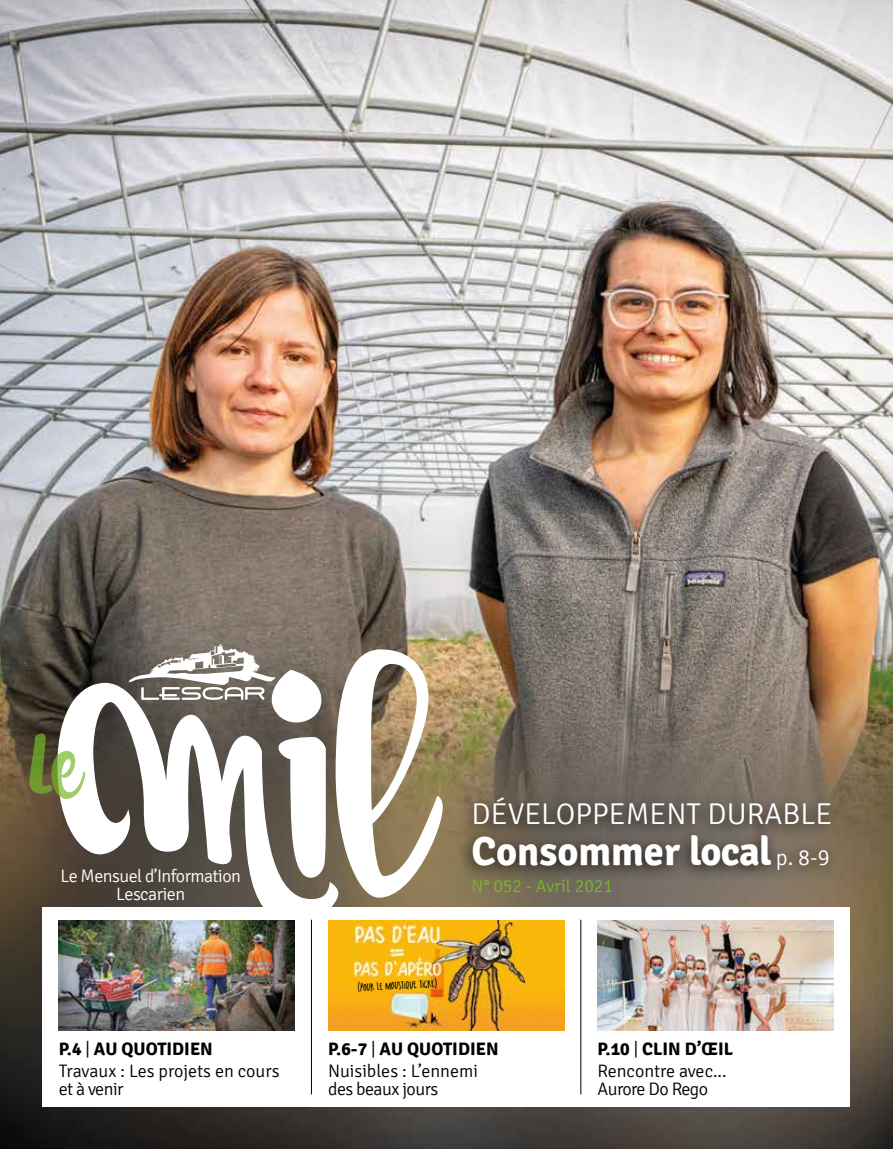
<style>
.page{position:relative;width:893px;height:1149px;background:#fff}
.page>*{position:absolute;margin:0;border:0;box-sizing:border-box;transform-origin:0 0}
.t1{font:700 40.5px "Signika";color:#fff}
.t2{font:300 30px "Signika";color:#fff}
.t3{font:300 18px/22.5px "Signika";letter-spacing:-.005em;color:#000}
.t4{font:300 18px/18px "Signika";letter-spacing:-.03em;color:#fff;text-align:center}
.t5{font:300 18px "Signika";letter-spacing:-.03em;color:#000}
.t6{font:300 18px "Signika";color:#76b82a}
.t7{font:16.35px "Blessed Appetite Sans";color:#000}
.s1{font-weight:700}
.s2{font-weight:300;font-size:22.5px}
</style>
<div class="page">
<img style="left:0;top:0;width:893px;height:1148px">
<svg style="left:57px;top:649px;width:386px;height:257px"></svg>
<div style="left:42px;top:906px;width:808px;height:200px;background:#fff"></div>
<img style="left:328px;top:920px;width:236px;height:110px">
<img style="left:597px;top:920px;width:236px;height:110px">
<hr style="left:311px;top:919px;width:1px;height:174px;background:#000">
<hr style="left:581px;top:919px;width:1px;height:174px;background:#000">
<img style="left:59px;top:920px;width:236px;height:110px">
<div style="left:457px;top:788px;width:384px;height:97px;background:#000;opacity:.75"></div>
<svg style="left:128px;top:643px;width:147px;height:56px"></svg>
<svg style="left:29px;top:733px;width:56px;height:65px"></svg>
<p class="t4" style="left:61px;top:866px;width:182px">Le Mensuel d’Information<br>Lescarien</p>
<p class="t3" style="left:59px;top:1037px;width:222px"><span class="s1">P.4</span> | <span class="s1">AU QUOTIDIEN<br></span>Travaux : Les projets en cours</p>
<p class="t3" style="left:59px;top:1077px;width:66px">et à venir</p>
<h2 class="t2" style="left:472px;top:797px;width:362px">DÉVELOPPEMENT DURABLE</h2>
<h1 class="t1" style="left:472px;top:826px;width:359px">Consommer local <span class="s2">p. 8-9</span></h1>
<p class="t7" style="left:357px;top:979px;width:81px;rotate:-3deg">(pour le moustique tigre)</p>
<p class="t6" style="left:472px;top:876px;width:143px">N° 052 - Avril 2021</p>
<p class="t3" style="left:328px;top:1037px;width:172px"><span class="s1">P.6-7</span> | <span class="s1">AU QUOTIDIEN<br></span>Nuisibles : L’ennemi</p>
<p class="t5" style="left:328px;top:1078px;width:112px">des beaux jours</p>
<p class="t3" style="left:597px;top:1037px;width:137px"><span class="s1">P.10</span> | <span class="s1">CLIN D’ŒIL<br></span>Rencontre avec...</p>
<p class="t5" style="left:597px;top:1078px;width:112px">Aurore Do Rego</p>
</div>
